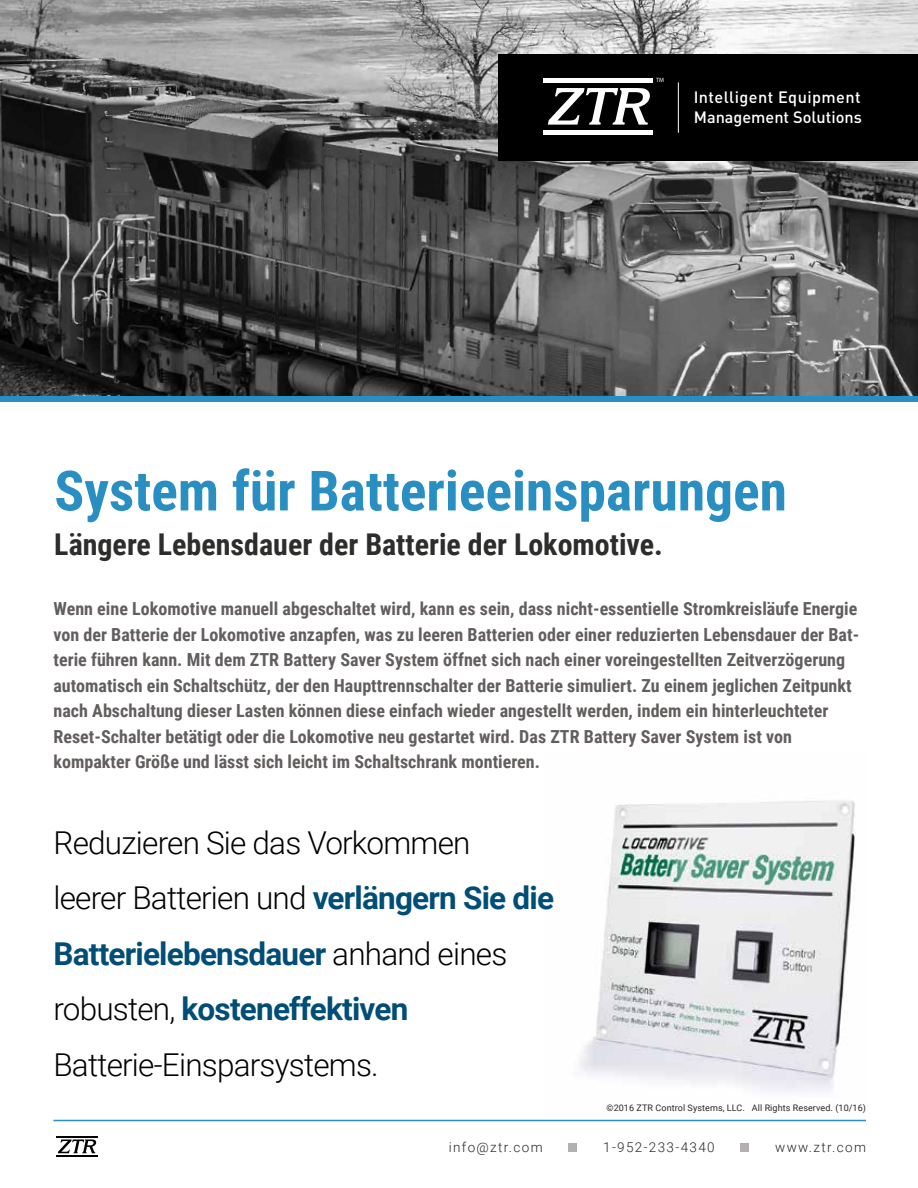
<style>
.page{position:relative;width:918px;height:1188px;background:#fff}
.page>*{position:absolute;margin:0;border:0;box-sizing:border-box;transform-origin:0 0}
.t1{font:700 55.5px "Roboto Condensed";color:#298ec1}
.t2{font:300 31.5px/55.5px "Roboto";letter-spacing:-.025em;color:#000}
.t3{font:700 30px "Roboto Condensed";color:#2d2d2c}
.t4{font:700 18px/25.5px "Roboto Condensed";color:#625e5d}
.t5{font:500 16.35px/19.5px "DIN";letter-spacing:.025em;color:#fff}
.t6{font:300 13.5px "Roboto";letter-spacing:.1em;color:#292829}
.t7{font:9px "Roboto";letter-spacing:.01em;color:#292829}
.t8{font:6.15px "Myriad Pro";color:#fff}
.s1{font-weight:700;color:#004d76}
</style>
<div class="page">
<img style="left:579px;top:800px;width:277px;height:292px">
<img style="left:0;top:0;width:918px;height:396px">
<div style="left:0;top:396px;width:918px;height:6px;background:#298ec1"></div>
<div style="left:498px;top:54px;width:420px;height:107px;background:#000"></div>
<hr style="left:678px;top:82px;width:1px;height:51px;background:#fff">
<svg style="left:548px;top:88px;width:102px;height:37px"></svg>
<hr style="left:543px;top:78px;width:110px;height:4px;background:#fff">
<hr style="left:543px;top:131px;width:110px;height:4px;background:#fff">
<div style="left:569px;top:1143px;width:8px;height:9px;background:#b4b0b0"></div>
<div style="left:741px;top:1143px;width:8px;height:9px;background:#b4b0b0"></div>
<hr style="left:53px;top:1120px;width:813px;height:1px;background:#298ec1">
<svg style="left:58px;top:1140px;width:38px;height:13px"></svg>
<hr style="left:56px;top:1136px;width:41px;height:1px;background:#000">
<hr style="left:56px;top:1156px;width:41px;height:1px;background:#000">
<p class="t8" style="left:656px;top:76px;width:10px">TM</p>
<p class="t5" style="left:694px;top:87px;width:170px">Intelligent Equipment<br>Management Solutions</p>
<h1 class="t1" style="left:54px;top:452px;width:734px">System für Batterieeinsparungen</h1>
<h3 class="t3" style="left:54px;top:524px;width:610px">Längere Lebensdauer der Batterie der Lokomotive.</h3>
<p class="t4" style="left:53px;top:595px;width:807px">Wenn eine Lokomotive manuell abgeschaltet wird, kann es sein, dass nicht-essentielle Stromkreisläufe Energie von der Batterie der Lokomotive anzapfen, was zu leeren Batterien oder einer reduzierten Lebensdauer der Bat&shy;terie führen kann. Mit dem ZTR Battery Saver System öffnet sich nach einer voreingestellten Zeitverzögerung automatisch ein Schaltschütz, der den Haupttrennschalter der Batterie simuliert. Zu einem jeglichen Zeitpunkt nach Abschaltung dieser Lasten können diese einfach wieder angestellt werden, indem ein hinterleuchteter Reset-Schalter betätigt oder die Lokomotive neu gestartet wird. Das ZTR Battery Saver System ist von kompakter Größe und lässt sich leicht im Schaltschrank montieren.</p>
<h2 class="t2" style="left:53px;top:814px;width:502px">Reduzieren Sie das Vorkommen<br>leerer Batterien und <span class="s1">verlängern Sie die<br>Batterielebensdauer</span> anhand eines robusten, <span class="s1">kosteneffektiven<br></span>Batterie-Einsparsystems.</h2>
<p class="t7" style="left:607px;top:1102px;width:261px">©2016 ZTR Control Systems, LLC. All Rights Reserved. (10/16)</p>
<p class="t6" style="left:449px;top:1137px;width:95px">info@ztr.com</p>
<p class="t6" style="left:603px;top:1137px;width:113px">1-952-233-4340</p>
<p class="t6" style="left:775px;top:1137px;width:92px">www.ztr.com</p>
</div>
